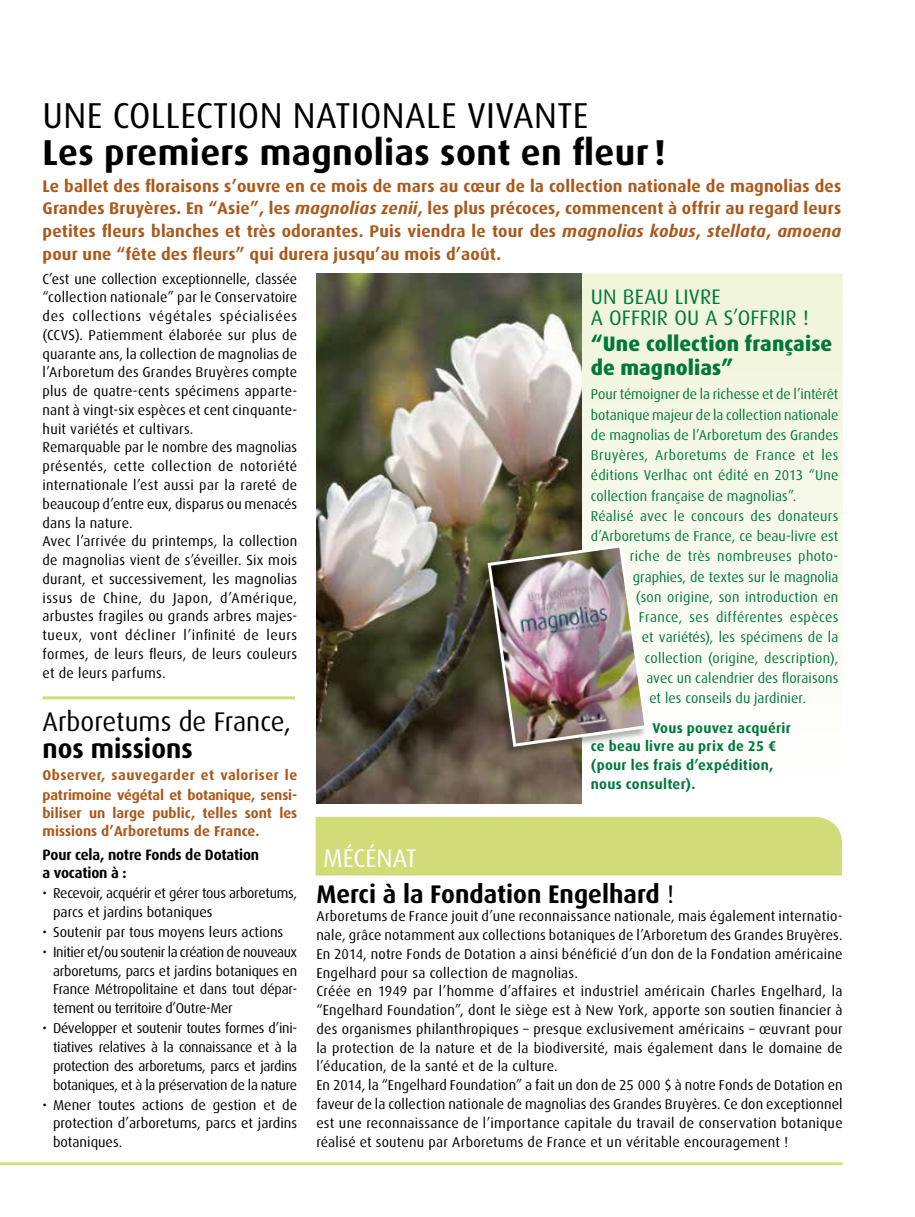
<style>
.page{position:relative;width:915px;height:1217px;background:#fff}
.page>*{position:absolute;margin:0;border:0;box-sizing:border-box;transform-origin:0 0}
.t1{font:700 36px "Dax OT";letter-spacing:.01em;color:#000}
.t2{font:36px "Dax OT";letter-spacing:.01em;color:#000}
.t3{font:27px "Dax OT";color:#000}
.t4{font:700 27px "Dax OT";color:#000}
.t5{font:700 25.5px/35.7px "Dax OT";color:#000}
.t6{font:800 21px/24px "Dax OT";letter-spacing:.005em;color:#00783c}
.t7{font:21px/21px "Dax OT";letter-spacing:.005em;color:#00783c}
.t8{font:700 16.8px/22.5px "Dax OT";letter-spacing:.01em;color:#aa591c;text-align:justify}
.t9{font:700 15px/18px "Dax OT";letter-spacing:-.01em;color:#000;scale:.96 1}
.t10{font:14.25px/18.8px "Dax OT";letter-spacing:.015em;color:#000;text-align:justify}
.t11{font:14.25px "Dax OT";letter-spacing:.01em;color:#00783c}
.t12{font:700 14.25px/19.5px "Dax OT";color:#aa591c}
.t13{font:700 14.25px/18.8px "Dax OT";letter-spacing:.02em;color:#00783c}
.t14{font:14.25px/18.8px "Dax OT";letter-spacing:-.015em;color:#000}
.t15{font:14.25px "Dax OT";letter-spacing:.03em;color:#00783c}
.s1{font-style:italic}
.s2{font-weight:400;color:#fff}
.s3{font-weight:400}
</style>
<div class="page">
<svg style="left:581px;top:273px;width:261px;height:530px"></svg>
<div style="left:315px;top:816px;width:526px;height:59px;background:#cfdc77"></div>
<img style="left:316px;top:273px;width:265px;height:530px">
<div style="left:477px;top:544px;width:170px;height:212px;background:#000;opacity:.3"></div>
<img style="left:485px;top:542px;width:164px;height:206px">
<hr style="left:43px;top:696px;width:252px;height:3px;background:#cfdc77">
<hr style="left:0;top:1161px;width:842px;height:3px;background:#d4e087">
<h1 class="t2" style="left:43px;top:95px;width:547px">UNE COLLECTION NATIONALE VIVANTE</h1>
<h1 class="t1" style="left:43px;top:132px;width:624px">Les premiers magnolias sont en fleur!</h1>
<p class="t8" style="left:43px;top:175px;width:800px">Le ballet des floraisons s’ouvre en ce mois de mars au cœur de la collection nationale de magnolias des Grandes Bruyères. En “Asie”, les <span class="s1">magnolias zenii</span>, les plus précoces, commencent à offrir au regard leurs petites fleurs blanches et très odorantes. Puis viendra le tour des <span class="s1">magnolias kobus</span>, <span class="s1">stellata</span>, <span class="s1">amoena </span>pour une “fête des fleurs” qui durera jusqu’au mois d’août.</p>
<p class="t10" style="left:43px;top:269px;width:256px;text-align:left">C’est une collection exceptionnelle, classée “collection nationale” par le Conservatoire des collections végétales spécialisées (CCVS). Patiemment élaborée sur plus de quarante ans, la collection de magnolias de l’Arboretum des Grandes Bruyères compte plus de quatre-cents spécimens apparte&shy;nant à vingt-six espèces et cent cinquante&shy;huit variétés et cultivars.<br>Remarquable par le nombre des magnolias présentés, cette collection de notoriété internationale l’est aussi par la rareté de beaucoup d’entre eux, disparus ou menacés dans la nature.<br>Avec l’arrivée du printemps, la collection de magnolias vient de s’éveiller. Six mois durant, et successivement, les magnolias issus de Chine, du Japon, d’Amérique, arbustes fragiles ou grands arbres majes&shy;tueux, vont décliner l’infinité de leurs formes, de leurs fleurs, de leurs couleurs et de leurs parfums.</p>
<h3 class="t7" style="left:590px;top:287px;width:219px">UN BEAU LIVRE<br>A OFFRIR OU A S’OFFRIR !</h3>
<h3 class="t6" style="left:590px;top:331px;width:243px">“Une collection française de magnolias”</h3>
<p class="t11" style="left:590px;top:386px;width:249px">Pour témoigner de la richesse et de l’intérêt</p>
<p class="t11" style="left:590px;top:406px;width:249px">botanique majeur de la collection nationale</p>
<p class="t11" style="left:590px;top:427px;width:249px">de magnolias de l’Arboretum des Grandes</p>
<p class="t11" style="left:590px;top:447px;width:249px">Bruyères, Arboretums de France et les</p>
<p class="t11" style="left:590px;top:467px;width:249px">éditions Verlhac ont édité en 2013 “Une</p>
<p class="t11" style="left:590px;top:487px;width:207px">collection française de magnolias”.</p>
<p class="t11" style="left:590px;top:508px;width:249px">Réalisé avec le concours des donateurs</p>
<p class="t11" style="left:590px;top:528px;width:249px">d’Arboretums de France, ce beau-livre est</p>
<p class="t11" style="left:629px;top:548px;width:210px">riche de très nombreuses photo-</p>
<p class="t11" style="left:632px;top:568px;width:207px">graphies, de textes sur le magnolia</p>
<p class="t11" style="left:635px;top:589px;width:204px">(son origine, son introduction en</p>
<p class="t15" style="left:638px;top:609px;width:201px">France, ses différentes espèces</p>
<p class="t11" style="left:641px;top:629px;width:198px">et variétés), les spécimens de la</p>
<p class="t11" style="left:644px;top:649px;width:195px">collection (origine, description),</p>
<p class="t11" style="left:646px;top:670px;width:193px">avec un calendrier des floraisons</p>
<p class="t11" style="left:649px;top:690px;width:158px">et les conseils du jardinier.</p>
<p class="t13" style="left:590px;top:718px;width:201px;text-indent:62px">Vous pouvez acquérir ce beau livre au prix de 25 € (pour les frais d’expédition, nous consulter).</p>
<h2 class="t3" style="left:43px;top:707px;width:250px">Arboretums de France,</h2>
<h2 class="t4" style="left:43px;top:733px;width:152px">nos missions</h2>
<p class="t12" style="left:43px;top:765px;width:256px">Observer, sauvegarder et valoriser le patrimoine végétal et botanique, sensi-</p>
<p class="t12" style="left:43px;top:803px;width:256px;line-height:18px">biliser un large public, telles sont les missions d’Arboretums de France.</p>
<p class="t9" style="left:43px;top:845px;width:227px">Pour cela, notre Fonds de Dotation a vocation à :</p>
<p class="t14" style="left:53px;top:883px;width:245px;text-indent:-10px">• Recevoir, acquérir et gérer tous arboretums, parcs et jardins botaniques</p>
<p class="t10" style="left:43px;top:922px;width:242px">• Soutenir par tous moyens leurs actions</p>
<p class="t10" style="left:53px;top:942px;width:245px;text-indent:-10px">• Initier et/ou soutenir la création de nouveaux arboretums, parcs et jardins botaniques en France Métropolitaine et dans tout dépar&shy;tement ou territoire d’Outre-Mer</p>
<p class="t10" style="left:53px;top:1018px;width:245px;text-indent:-11px">• Développer et soutenir toutes formes d’ini&shy;tiatives relatives à la connaissance et à la protection des arboretums, parcs et jardins botaniques, et à la préservation de la nature</p>
<p class="t10" style="left:53px;top:1095px;width:245px;text-indent:-11px">• Mener toutes actions de gestion et de protection d’arboretums, parcs et jardins botaniques.</p>
<h3 class="t5" style="left:316px;top:840px;width:359px"><span class="s2">MÉCÉNAT<br></span>Merci à la Fondation Engelhard <span class="s3">!</span></h3>
<p class="t10" style="left:316px;top:906px;width:527px;text-align:left">Arboretums de France jouit d’une reconnaissance nationale, mais également internatio&shy;nale, grâce notamment aux collections botaniques de l’Arboretum des Grandes Bruyères.<br>En 2014, notre Fonds de Dotation a ainsi bénéficié d’un don de la Fondation américaine Engelhard pour sa collection de magnolias.<br>Créée en 1949 par l’homme d’affaires et industriel américain Charles Engelhard, la “Engelhard Foundation”, dont le siège est à New York, apporte son soutien financier à des organismes philanthropiques – presque exclusivement américains – œuvrant pour la protection de la nature et de la biodiversité, mais également dans le domaine de l’éducation, de la santé et de la culture.<br>En 2014, la “Engelhard Foundation” a fait un don de 25 000 $ à notre Fonds de Dotation en faveur de la collection nationale de magnolias des Grandes Bruyères. Ce don exceptionnel est une reconnaissance de l’importance capitale du travail de conservation botanique réalisé et soutenu par Arboretums de France et un véritable encouragement !</p>
</div>
